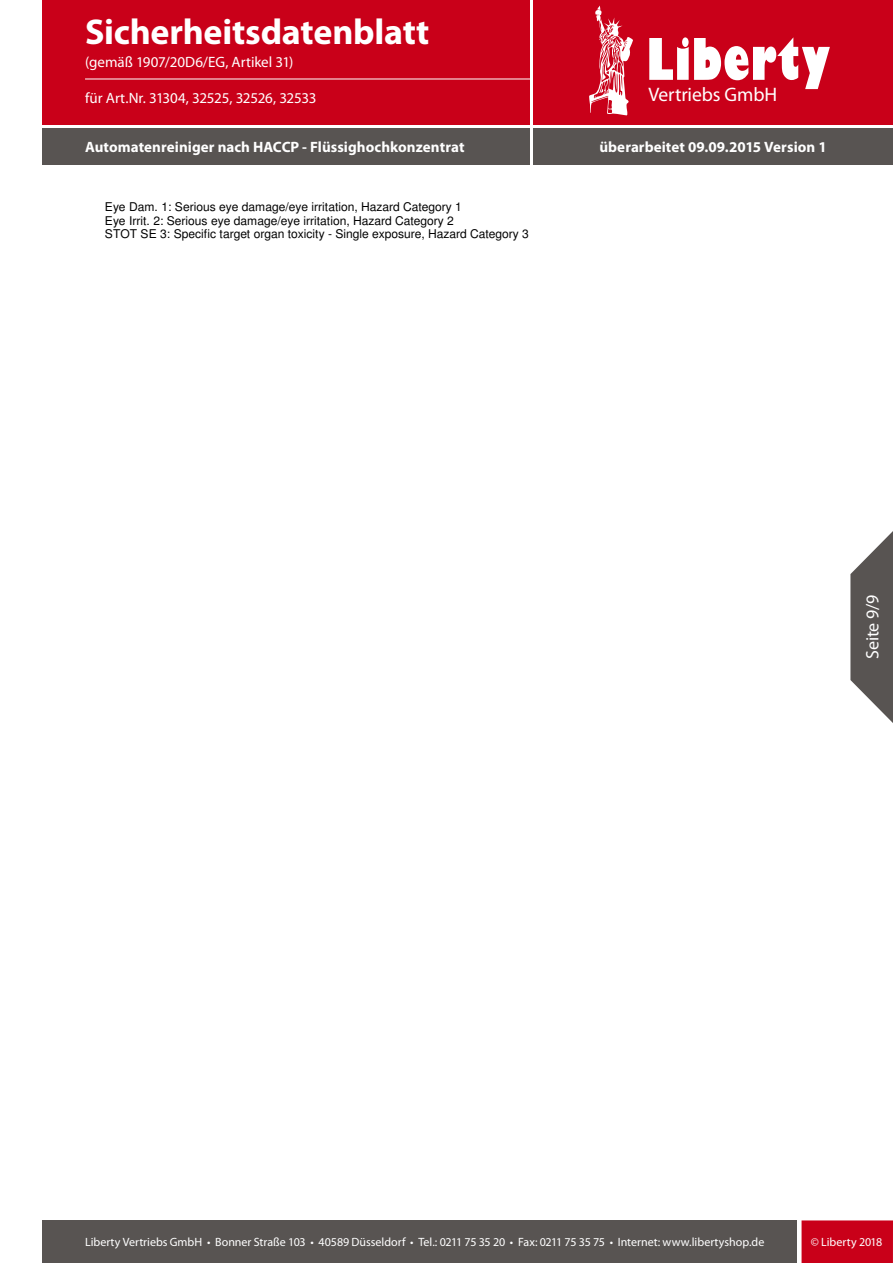
<style>
.page{position:relative;width:893px;height:1263px;background:#fff}
.page>*{position:absolute;margin:0;border:0;box-sizing:border-box;transform-origin:0 0}
.t1{font:700 36px "Myriad Pro";letter-spacing:-.005em;color:#fff}
.t2{font:19.65px "Myriad Pro";letter-spacing:-.005em;color:#fff}
.t3{font:18px "Myriad Pro";letter-spacing:-.01em;color:#fff}
.t4{font:700 15px "Myriad Pro";letter-spacing:.005em;color:#fff}
.t5{font:15px "Myriad Pro";letter-spacing:-.005em;color:#fff}
.t6{font:12px/13.5px "Helvetica";letter-spacing:-.005em;color:#000}
.t7{font:12px "Myriad Pro";color:#fff}
</style>
<div class="page">
<svg style="left:850px;top:531px;width:43px;height:192px"></svg>
<div style="left:801px;top:1220px;width:92px;height:43px;background:#c90019"></div>
<div style="left:43px;top:1220px;width:754px;height:43px;background:#585452"></div>
<div style="left:533px;top:0;width:360px;height:124px;background:#c90019"></div>
<div style="left:43px;top:0;width:487px;height:124px;background:#c90019"></div>
<hr style="left:85px;top:79px;width:446px;height:1px;background:#fff">
<svg style="left:649px;top:37px;width:181px;height:52px"></svg>
<svg style="left:589px;top:6px;width:44px;height:109px"></svg>
<div style="left:533px;top:128px;width:360px;height:37px;background:#585452"></div>
<div style="left:43px;top:128px;width:487px;height:37px;background:#585452"></div>
<h1 class="t1" style="left:85px;top:18px;width:346px">Sicherheitsdatenblatt</h1>
<p class="t5" style="left:85px;top:52px;width:210px">(gemäß 1907/20D6/EG, Artikel 31)</p>
<p class="t5" style="left:85px;top:88px;width:233px">für Art.Nr. 31304, 32525, 32526, 32533</p>
<h2 class="t2" style="left:648px;top:87px;width:130px">Vertriebs GmbH</h2>
<p class="t4" style="left:85px;top:141px;width:381px">Automatenreiniger nach HACCP - Flüssighochkonzentrat</p>
<p class="t4" style="left:599px;top:141px;width:229px">überarbeitet 09.09.2015 Version 1</p>
<p class="t6" style="left:105px;top:200px;width:425px">Eye Dam. 1: Serious eye damage/eye irritation, Hazard Category 1<br>Eye Irrit. 2: Serious eye damage/eye irritation, Hazard Category 2<br>STOT SE 3: Specific target organ toxicity - Single exposure, Hazard Category 3</p>
<h3 class="t3" style="left:861px;top:659px;width:65px;rotate:-90deg">Seite 9/9</h3>
<p class="t7" style="left:85px;top:1235px;width:681px">Liberty Vertriebs GmbH • Bonner Straße 103 • 40589 Düsseldorf • Tel.: 0211 75 35 20 • Fax: 0211 75 35 75 • Internet: www.libertyshop.de</p>
<p class="t7" style="left:811px;top:1238px;width:73px">© Liberty 2018</p>
</div>
